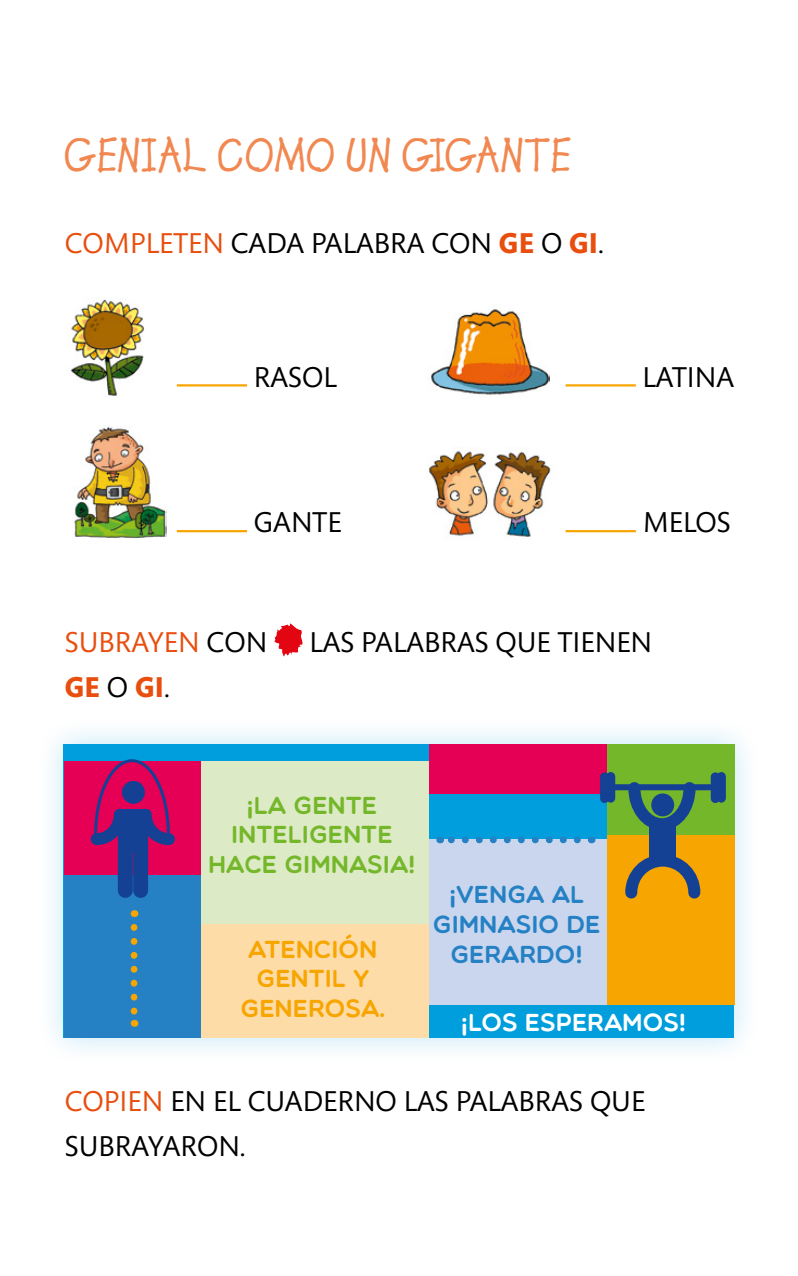
<style>
.page{position:relative;width:798px;height:1276px;background:#fff}
.page>*{position:absolute;margin:0;border:0;box-sizing:border-box;transform-origin:0 0}
.titulos{font:47.25px "Lemonade ICG Bold";color:#f18851}
.consigna{font:29.25px/45px "Mundo Sans Std";color:#000}
.consigna-2{font:29.25px "Mundo Sans Std";color:#e84e0e}
.consigna-3{font:700 29.25px "Mundo Sans Std";color:#e84e0e}
.t1{font:24.75px "Multicolore";color:#75b72a}
.t2{font:24.75px "Multicolore";color:#2581c4}
.t3{font:24.75px "Multicolore";color:#f7a500}
.t4{font:24.75px "Multicolore";color:#fff}
.s1{color:#e84e0e}
.s2{font-weight:700;color:#e84e0e}
.s3{color:#000}
.s4{font-weight:400;color:#000}
</style>
<div class="page">
<div style="left:36px;top:716px;width:726px;height:349px;background:#009ee3;opacity:.25"></div>
<div style="left:64px;top:744px;width:669px;height:293px;background:#009edc"></div>
<div style="left:64px;top:761px;width:166px;height:138px;background:#e50055"></div>
<div style="left:64px;top:875px;width:196px;height:162px;background:#2581c4"></div>
<div style="left:201px;top:875px;width:228px;height:162px;background:#fddca8"></div>
<div style="left:201px;top:761px;width:228px;height:162px;background:#dceac5"></div>
<div style="left:429px;top:744px;width:216px;height:49px;background:#e50055"></div>
<div style="left:429px;top:841px;width:216px;height:163px;background:#cad6ee"></div>
<div style="left:607px;top:762px;width:126px;height:242px;background:#f7a500"></div>
<div style="left:607px;top:744px;width:126px;height:91px;background:#75b72a"></div>
<svg style="left:274px;top:623px;width:29px;height:34px"></svg>
<hr style="left:177px;top:384px;width:70px;height:2px;background:#f7a500">
<hr style="left:177px;top:530px;width:70px;height:2px;background:#f7a500">
<hr style="left:565px;top:384px;width:70px;height:2px;background:#f7a500">
<hr style="left:565px;top:530px;width:70px;height:2px;background:#f7a500">
<svg style="left:625px;top:848px;width:76px;height:51px"></svg>
<svg style="left:622px;top:782px;width:79px;height:54px"></svg>
<div style="left:648px;top:822px;width:27px;height:36px;background:#144194"></div>
<div style="left:651px;top:793px;width:23px;height:23px;background:#144194;border-radius:50%"></div>
<div style="left:600px;top:777px;width:9px;height:21px;background:#144194"></div>
<div style="left:710px;top:777px;width:9px;height:21px;background:#144194"></div>
<div style="left:606px;top:776px;width:9px;height:22px;background:#144194"></div>
<div style="left:716px;top:776px;width:9px;height:22px;background:#144194"></div>
<div style="left:613px;top:784px;width:98px;height:6px;background:#144194"></div>
<div style="left:118px;top:819px;width:15px;height:71px;background:#144194"></div>
<div style="left:133px;top:819px;width:15px;height:71px;background:#144194"></div>
<svg style="left:90px;top:759px;width:85px;height:92px"></svg>
<div style="left:122px;top:781px;width:23px;height:23px;background:#144194;border-radius:50%"></div>
<svg style="left:131px;top:927px;width:6px;height:99px"></svg>
<svg style="left:446px;top:836px;width:131px;height:7px"></svg>
<img style="left:431px;top:309px;width:118px;height:86px">
<img style="left:429px;top:451px;width:122px;height:86px">
<img style="left:74px;top:427px;width:92px;height:111px">
<img style="left:67px;top:299px;width:77px;height:97px">
<p class="titulos" style="left:64px;top:127px;width:508px">GENIAL COMO UN GIGANTE</p>
<p class="consigna" style="left:65px;top:221px;width:540px"><span class="s1">COMPLETEN</span> CADA PALABRA CON <span class="s2">GE</span> O <span class="s2">GI</span>.</p>
<p class="consigna" style="left:254px;top:355px;width:84px">RASOL</p>
<p class="consigna" style="left:642px;top:355px;width:93px">LATINA</p>
<p class="consigna" style="left:254px;top:501px;width:89px">GANTE</p>
<p class="consigna" style="left:642px;top:501px;width:89px">MELOS</p>
<p class="consigna-2" style="left:65px;top:626px;width:204px">SUBRAYEN <span class="s3">CON</span></p>
<p class="consigna" style="left:309px;top:620px;width:344px">LAS PALABRAS QUE TIENEN</p>
<p class="consigna-3" style="left:65px;top:671px;width:107px">GE <span class="s4">O</span> GI<span class="s4">.</span></p>
<p class="t1" style="left:246px;top:790px;width:132px">¡LA GENTE</p>
<p class="t1" style="left:231px;top:819px;width:163px">INTELIGENTE</p>
<p class="t1" style="left:208px;top:849px;width:209px">HACE GIMNASIA!</p>
<p class="t3" style="left:248px;top:934px;width:130px">ATENCIÓN</p>
<p class="t3" style="left:256px;top:964px;width:114px">GENTIL Y</p>
<p class="t3" style="left:240px;top:993px;width:146px">GENEROSA.</p>
<p class="t2" style="left:449px;top:879px;width:137px">¡VENGA AL</p>
<p class="t2" style="left:433px;top:909px;width:169px">GIMNASIO DE</p>
<p class="t2" style="left:450px;top:939px;width:134px">GERARDO!</p>
<p class="t4" style="left:460px;top:1007px;width:227px">¡LOS ESPERAMOS!</p>
<p class="consigna" style="left:65px;top:1079px;width:581px"><span class="s1">COPIEN</span> EN EL CUADERNO LAS PALABRAS QUE<br>SUBRAYARON.</p>
</div>
